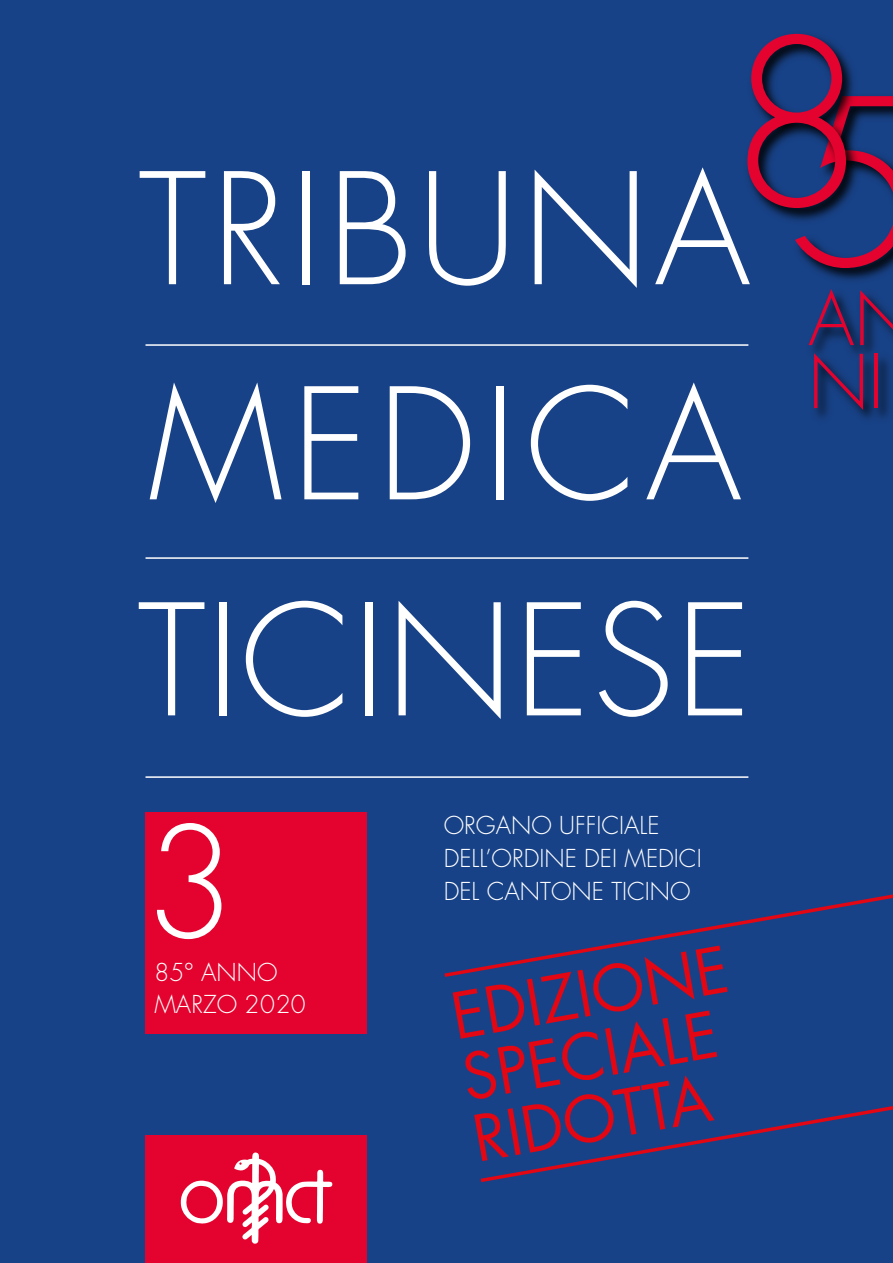
<style>
.page{position:relative;width:893px;height:1263px;background:#184287}
.page>*{position:absolute;margin:0;border:0;box-sizing:border-box;transform-origin:0 0}
.t1{font:300 150px/216px "Futura";letter-spacing:.01em;color:#fff}
.t2{font:300 150px "Futura";letter-spacing:.035em;color:#fff}
.t3{font:300 72px/63px "Futura";color:#e4032e}
.t4{font:62.1px/62.1px "Futura";color:#e30613}
.t5{font:300 24px/33px "Futura";color:#fff}
.s1{font-size:225px;color:#e4032e}
</style>
<div class="page">
<hr style="left:146px;top:344px;width:602px;height:2px;background:#fff">
<hr style="left:146px;top:557px;width:602px;height:2px;background:#fff">
<hr style="left:146px;top:776px;width:602px;height:2px;background:#fff">
<div style="left:146px;top:812px;width:221px;height:221px;background:#e4032e"></div>
<div style="left:146px;top:1136px;width:221px;height:127px;background:#e4032e"></div>
<svg style="left:181px;top:1152px;width:151px;height:92px"></svg>
<img style="left:704px;top:291px;width:189px;height:104px">
<img style="left:747px;top:34px;width:146px;height:249px">
<svg style="left:444px;top:894px;width:449px;height:83px"></svg>
<svg style="left:480px;top:1106px;width:413px;height:76px"></svg>
<h1 class="t2" style="left:139px;top:133px;width:790px">TRIBUNA<sup>8</sup><span class="s1">5</span></h1>
<h2 class="t3" style="left:808px;top:288px;width:108px">AN<br>NI</h2>
<h1 class="t1" style="left:138px;top:338px;width:616px">MEDICA<br>TICINESE</h1>
<h1 class="t2" style="left:143px;top:787px;width:94px">3</h1>
<p class="t5" style="left:154px;top:957px;width:153px;line-height:31.5px">85° ANNO<br>MARZO 2020</p>
<p class="t5" style="left:444px;top:809px;width:259px">ORGANO UFFICIALE<br>DELL’ORDINE DEI MEDICI<br>DEL CANTONE TICINO</p>
<h3 class="t4" style="left:447px;top:986px;width:281px;rotate:-10deg">EDIZIONE<br>SPECIALE<br>RIDOTTA</h3>
</div>
